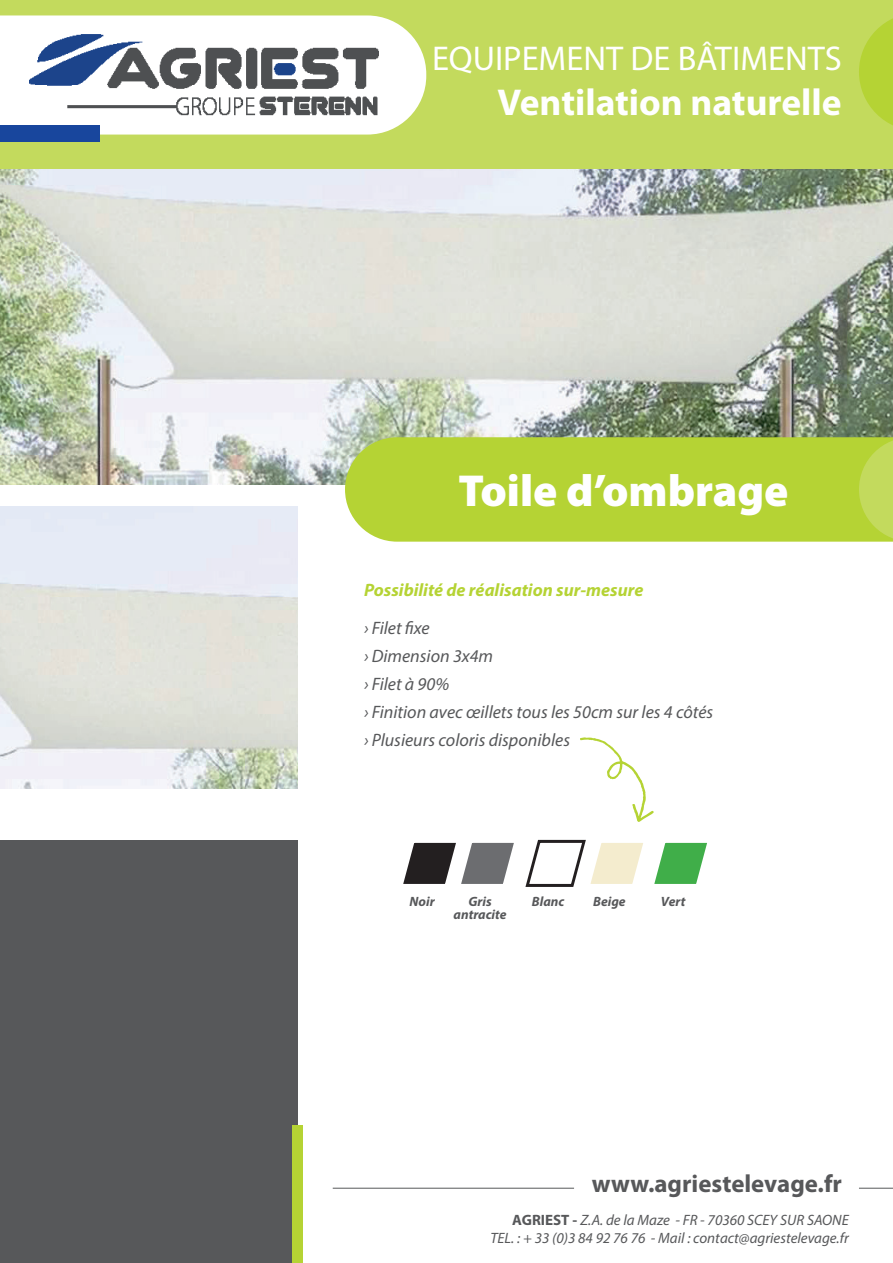
<style>
.page{position:relative;width:893px;height:1263px;background:#fff}
.page>*{position:absolute;margin:0;border:0;box-sizing:border-box;transform-origin:0 0}
.t1{font:900 45px "Myriad Pro";color:#fff}
.t2{font:700 37.5px "Myriad Pro";color:#fff}
.t3{font:34.5px "Myriad Pro";color:#fff}
.t4{font:700 24.9px "Myriad Pro";color:#57585a}
.t5{font:italic 18px/28px "Myriad Pro";color:#57585a}
.t6{font:italic 700 18px "Myriad Pro";color:#b5d334}
.t7{font:italic 15px/18px "Myriad Pro";color:#57585a;text-align:right}
.t8{font:italic 700 13.5px/13.5px "Myriad Pro";color:#57585a;text-align:center}
.s1{font-weight:700;font-style:normal}
</style>
<div class="page">
<img style="left:0;top:506px;width:298px;height:283px">
<img style="left:0;top:169px;width:893px;height:316px">
<div style="left:0;top:0;width:893px;height:169px;background:#c3da5d"></div>
<svg style="left:0;top:15px;width:426px;height:120px;fill:#fff"></svg>
<div style="left:0;top:840px;width:298px;height:423px;background:#57585a"></div>
<hr style="left:859px;top:1188px;width:34px;height:1px;background:#57585a">
<hr style="left:333px;top:1188px;width:241px;height:1px;background:#57585a">
<img style="left:29px;top:31px;width:349px;height:92px">
<div style="left:345px;top:437px;width:514px;height:105px;background:#b5d334"></div>
<div style="left:0;top:125px;width:100px;height:16px;background:#18469d"></div>
<svg style="left:859px;top:18px;width:34px;height:107px"></svg>
<svg style="left:859px;top:437px;width:34px;height:105px"></svg>
<div style="left:292px;top:1126px;width:11px;height:137px;background:#b5d334"></div>
<svg style="left:403px;top:839px;width:304px;height:48px"></svg>
<svg style="left:580px;top:737px;width:74px;height:85px"></svg>
<h3 class="t3" style="left:432px;top:37px;width:411px">EQUIPEMENT DE BÂTIMENTS</h3>
<h2 class="t2" style="left:497px;top:77px;width:346px">Ventilation naturelle</h2>
<h1 class="t1" style="left:458px;top:461px;width:331px">Toile d’ombrage</h1>
<p class="t6" style="left:364px;top:578px;width:281px">Possibilité de réalisation sur-mesure</p>
<p class="t5" style="left:364px;top:613px;width:351px">› Filet fixe<br>› Dimension 3x4m<br>› Filet à 90%<br>› Finition avec œillets tous les 50cm sur les 4 côtés › Plusieurs coloris disponibles</p>
<p class="t8" style="left:410px;top:894px;width:27px">Noir</p>
<p class="t8" style="left:453px;top:894px;width:55px">Gris antracite</p>
<p class="t8" style="left:532px;top:894px;width:34px">Blanc</p>
<p class="t8" style="left:593px;top:894px;width:34px">Beige</p>
<p class="t8" style="left:661px;top:894px;width:26px">Vert</p>
<h3 class="t4" style="left:592px;top:1167px;width:252px">www.agriestelevage.fr</h3>
<p class="t7" style="left:490px;top:1210px;width:360px"><span class="s1">AGRIEST -</span> Z.A. de la Maze - FR - 70360 SCEY SUR SAONE<br>TEL. : + 33 (0)3 84 92 76 76 - Mail : contact@agriestelevage.fr</p>
</div>
